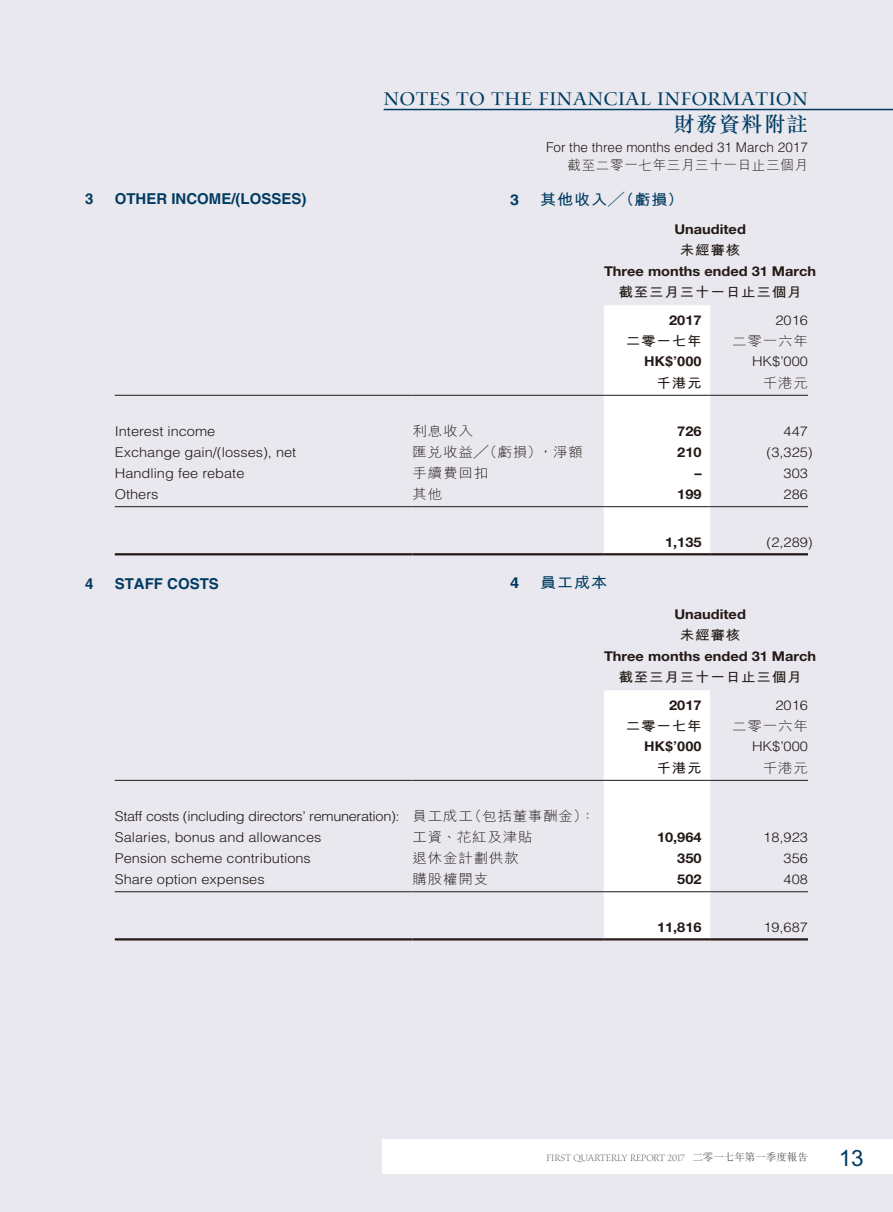
<style>
.page{position:relative;width:893px;height:1212px;background:#e9e8ee}
.page>*{position:absolute;margin:0;border:0;box-sizing:border-box;transform-origin:0 0}
.t1{font:700 22.5px "M Hei HK";color:#003b61}
.t2{font:21px "Waters Titling Pro";letter-spacing:.025em;color:#003b61}
.t3{font:500 21px "M Sung HK";letter-spacing:.075em;color:#003b61}
.t4{font:700 15px "Helvetica LT Std";color:#003b61}
.t5{font:700 15px "M Hei HK";letter-spacing:.05em;color:#003b61;scale:1.08 1}
.t6{font:700 15px "Helvetica LT Std";color:#003b61;scale:1.08 1}
.t7{font:300 13.5px "Helvetica LT Std";color:#231916;scale:1.08 1}
.t8{font:700 13.5px "Helvetica Neue LT Std";color:#231916;scale:1.08 1}
.t9{font:300 13.5px/21px "Helvetica LT Std";letter-spacing:-.025em;color:#231916;scale:1.08 1}
.t10{font:300 13.5px "M Hei HK";letter-spacing:.05em;color:#231916;scale:1.08 1}
.t11{font:700 13.5px "M Hei HK";letter-spacing:.05em;color:#231916;scale:1.08 1}
.t12{font:300 13.5px "Helvetica LT Std";color:#231916}
.t13{font:300 13.5px "M Hei HK";letter-spacing:.05em;color:#231916}
.t14{font:700 13.5px "Helvetica LT Std";color:#231916;scale:1.08 1}
.t15{font:300 10.5px "Waters Titling Pro";color:#4d4a4a}
.s1{font-family:"M Hei HK"}
.s2{font-family:"M Sung HK"}
</style>
<div class="page">
<div style="left:383px;top:1140px;width:510px;height:34px;background:#fff"></div>
<hr style="left:384px;top:109px;width:509px;height:1px;background:#003b61">
<div style="left:604px;top:305px;width:106px;height:248px;background:#fff"></div>
<hr style="left:115px;top:395px;width:297px;height:1px;background:#231916">
<hr style="left:412px;top:395px;width:192px;height:1px;background:#231916">
<hr style="left:604px;top:395px;width:106px;height:1px;background:#231916">
<hr style="left:710px;top:395px;width:98px;height:1px;background:#231916">
<hr style="left:115px;top:506px;width:297px;height:1px;background:#231916">
<hr style="left:412px;top:506px;width:192px;height:1px;background:#231916">
<hr style="left:604px;top:506px;width:106px;height:1px;background:#231916">
<hr style="left:710px;top:506px;width:98px;height:1px;background:#231916">
<hr style="left:115px;top:553px;width:297px;height:2px;background:#231916">
<hr style="left:412px;top:553px;width:192px;height:2px;background:#231916">
<hr style="left:604px;top:553px;width:106px;height:2px;background:#231916">
<hr style="left:710px;top:553px;width:98px;height:2px;background:#231916">
<div style="left:604px;top:690px;width:106px;height:248px;background:#fff"></div>
<hr style="left:115px;top:780px;width:297px;height:1px;background:#231916">
<hr style="left:412px;top:780px;width:192px;height:1px;background:#231916">
<hr style="left:604px;top:780px;width:106px;height:1px;background:#231916">
<hr style="left:710px;top:780px;width:98px;height:1px;background:#231916">
<hr style="left:115px;top:891px;width:297px;height:1px;background:#231916">
<hr style="left:412px;top:891px;width:192px;height:1px;background:#231916">
<hr style="left:604px;top:891px;width:106px;height:1px;background:#231916">
<hr style="left:710px;top:891px;width:98px;height:1px;background:#231916">
<hr style="left:115px;top:938px;width:297px;height:2px;background:#231916">
<hr style="left:412px;top:938px;width:192px;height:2px;background:#231916">
<hr style="left:604px;top:938px;width:106px;height:2px;background:#231916">
<hr style="left:710px;top:938px;width:98px;height:2px;background:#231916">
<p class="t4" style="left:85px;top:189px;width:10px">3</p>
<p class="t4" style="left:115px;top:189px;width:193px">OTHER INCOME/(LOSSES)</p>
<h2 class="t2" style="left:384px;top:87px;width:426px">NOTES TO THE FINANCIAL INFORMATION</h2>
<h2 class="t3" style="left:674px;top:109px;width:135px">財務資料附註</h2>
<p class="t12" style="left:546px;top:138px;width:263px">For the three months ended 31 March 2017</p>
<p class="t13" style="left:568px;top:155px;width:242px">截至二零一七年三月三十一日止三個月</p>
<p class="t6" style="left:510px;top:190px;width:10px">3</p>
<p class="t5" style="left:540px;top:188px;width:135px">其他收入╱（虧損）</p>
<p class="t8" style="left:674px;top:221px;width:68px">Unaudited</p>
<p class="t11" style="left:680px;top:240px;width:58px">未經審核</p>
<p class="t8" style="left:604px;top:263px;width:198px">Three months ended 31 March</p>
<p class="t11" style="left:619px;top:282px;width:171px">截至三月三十一日止三個月</p>
<p class="t8" style="left:669px;top:311px;width:32px">2017</p>
<p class="t7" style="left:775px;top:311px;width:32px">2016</p>
<p class="t11" style="left:626px;top:331px;width:72px">二零一七年</p>
<p class="t10" style="left:732px;top:331px;width:72px">二零一六年</p>
<p class="t14" style="left:644px;top:353px;width:55px">HK$’000</p>
<p class="t7" style="left:752px;top:353px;width:53px">HK$’000</p>
<p class="t11" style="left:656px;top:373px;width:43px">千港元</p>
<p class="t10" style="left:763px;top:373px;width:43px">千港元</p>
<p class="t7" style="left:115px;top:423px;width:95px">Interest income</p>
<p class="t10" style="left:412px;top:421px;width:58px">利息收入</p>
<p class="t8" style="left:677px;top:423px;width:24px">726</p>
<p class="t7" style="left:784px;top:423px;width:24px">447</p>
<p class="t7" style="left:115px;top:444px;width:170px">Exchange gain/(losses), net</p>
<p class="t10" style="left:412px;top:442px;width:159px">匯兌收益╱（虧損），淨額</p>
<p class="t8" style="left:677px;top:444px;width:24px">210</p>
<p class="t7" style="left:767px;top:444px;width:44px">(3,325)</p>
<p class="t7" style="left:115px;top:465px;width:122px">Handling fee rebate</p>
<p class="t10" style="left:412px;top:463px;width:72px">手續費回扣</p>
<p class="t8" style="left:694px;top:465px;width:8px">–</p>
<p class="t7" style="left:784px;top:465px;width:24px">303</p>
<p class="t7" style="left:115px;top:486px;width:42px">Others</p>
<p class="t10" style="left:412px;top:484px;width:29px">其他</p>
<p class="t8" style="left:677px;top:486px;width:24px">199</p>
<p class="t7" style="left:784px;top:486px;width:24px">286</p>
<p class="t8" style="left:665px;top:534px;width:35px">1,135</p>
<p class="t7" style="left:767px;top:534px;width:44px">(2,289)</p>
<p class="t4" style="left:85px;top:574px;width:10px">4</p>
<p class="t4" style="left:115px;top:574px;width:106px">STAFF COSTS</p>
<p class="t6" style="left:510px;top:573px;width:10px">4</p>
<p class="t5" style="left:540px;top:571px;width:64px">員工成本</p>
<p class="t8" style="left:674px;top:606px;width:68px">Unaudited</p>
<p class="t11" style="left:680px;top:625px;width:58px">未經審核</p>
<p class="t8" style="left:604px;top:648px;width:198px">Three months ended 31 March</p>
<p class="t11" style="left:619px;top:667px;width:171px">截至三月三十一日止三個月</p>
<p class="t8" style="left:669px;top:696px;width:32px">2017</p>
<p class="t7" style="left:775px;top:696px;width:32px">2016</p>
<p class="t11" style="left:626px;top:716px;width:72px">二零一七年</p>
<p class="t10" style="left:732px;top:716px;width:72px">二零一六年</p>
<p class="t14" style="left:644px;top:738px;width:55px">HK$’000</p>
<p class="t7" style="left:752px;top:738px;width:53px">HK$’000</p>
<p class="t11" style="left:656px;top:758px;width:43px">千港元</p>
<p class="t10" style="left:763px;top:758px;width:43px">千港元</p>
<p class="t9" style="left:115px;top:805px;width:446px">Staff costs (including directors’ remuneration): <span class="s1">員工成工（包括董事酬金）：<br></span>Salaries, bonus and allowances</p>
<p class="t10" style="left:412px;top:827px;width:113px">工資、花紅及津貼</p>
<p class="t8" style="left:657px;top:829px;width:43px">10,964</p>
<p class="t7" style="left:763px;top:829px;width:43px">18,923</p>
<p class="t7" style="left:115px;top:850px;width:183px">Pension scheme contributions</p>
<p class="t10" style="left:412px;top:848px;width:100px">退休金計劃供款</p>
<p class="t8" style="left:677px;top:850px;width:24px">350</p>
<p class="t7" style="left:784px;top:850px;width:24px">356</p>
<p class="t7" style="left:115px;top:871px;width:140px">Share option expenses</p>
<p class="t10" style="left:412px;top:869px;width:72px">購股權開支</p>
<p class="t8" style="left:677px;top:871px;width:24px">502</p>
<p class="t7" style="left:784px;top:871px;width:24px">408</p>
<p class="t8" style="left:657px;top:919px;width:43px">11,816</p>
<p class="t7" style="left:763px;top:919px;width:43px">19,687</p>
<p class="t15" style="left:547px;top:1151px;width:263px">FIRST QUARTERLY REPORT 2017 <span class="s2">二零一七年第一季度報告</span></p>
<h1 class="t1" style="left:839px;top:1141px;width:27px">13</h1>
</div>
